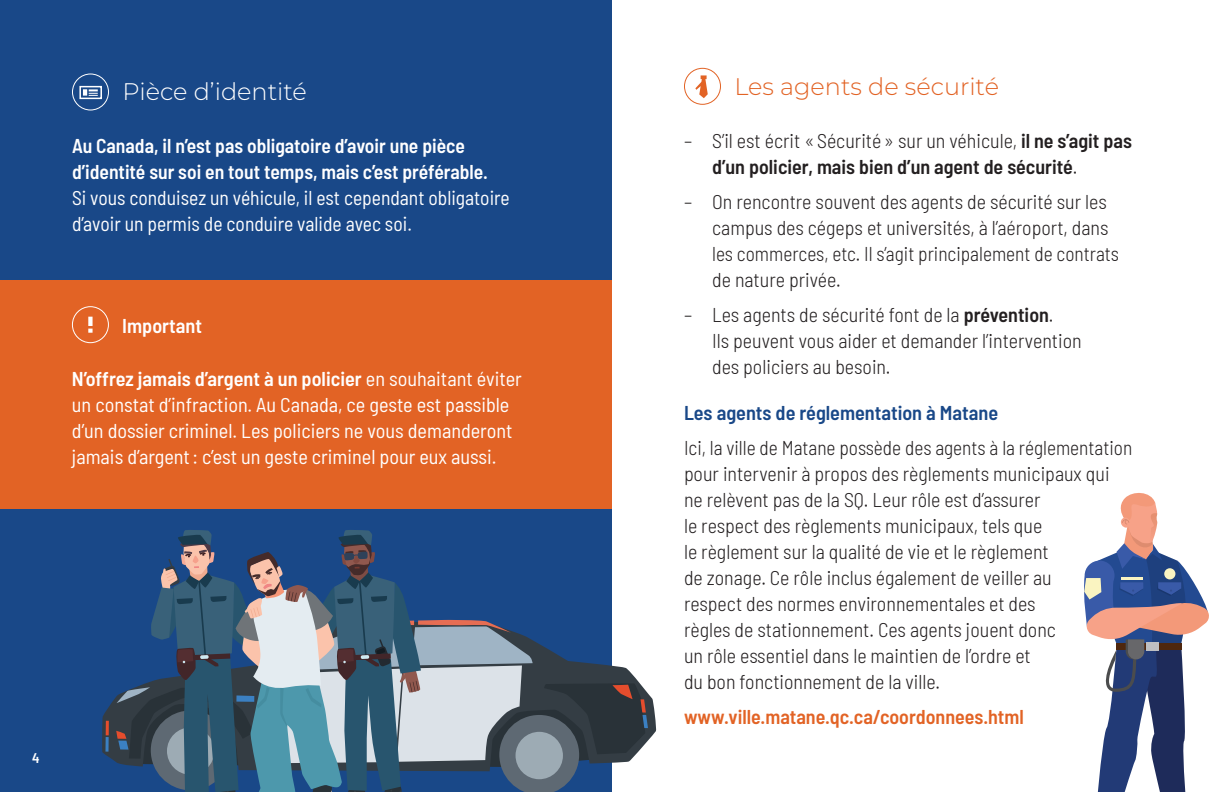
<style>
.page{position:relative;width:1224px;height:792px;background:#fff}
.page>*{position:absolute;margin:0;border:0;box-sizing:border-box;transform-origin:0 0}
.Titre_2_orange{font:300 24px "Montserrat";color:#e26325}
.Titre_2_orange-2{font:300 24px "Montserrat";color:#fff}
.texte_courant_noir{font:300 semi-condensed 20px/26px "Barlow";color:#231f20}
.texte_courant_blanc{font:semi-condensed 20px/26px "Barlow";color:#fff}
.texte_courant_blanc-2{font:600 semi-condensed 20px/26px "Barlow";color:#fff}
.texte_courant_noir-2{font:600 semi-condensed 20px/26px "Barlow";color:#231f20}
.texte_courant_noir-3{font:600 semi-condensed 20px "Barlow";color:#e26325}
.Titre_3_bleu{font:600 semi-condensed 20px "Barlow";color:#194888}
.t1{font:600 semi-condensed 14px "Barlow";color:#fff}
.s1{font-weight:400}
.s2{font-weight:600}
.s3{font-weight:300}
</style>
<div class="page">
<div style="left:0;top:0;width:612px;height:792px;background:#194888"></div>
<div style="left:72px;top:74px;width:37px;height:37px;border:1px solid #fff;border-radius:50%"></div>
<div style="left:0;top:280px;width:612px;height:229px;background:#e26325"></div>
<div style="left:72px;top:306px;width:37px;height:37px;border:1px solid #fff;border-radius:50%"></div>
<div style="left:88px;top:317px;width:5px;height:9px;background:#fff"></div>
<svg style="left:88px;top:329px;width:5px;height:4px"></svg>
<svg style="left:102px;top:693px;width:555px;height:69px"></svg>
<svg style="left:105px;top:737px;width:4px;height:15px"></svg>
<hr style="left:106px;top:721px;width:3px;height:14px;background:#e54d2d">
<svg style="left:116px;top:530px;width:532px;height:262px"></svg>
<div style="left:684px;top:68px;width:37px;height:37px;border:1px solid #e26325;border-radius:50%"></div>
<svg style="left:1084px;top:493px;width:125px;height:299px"></svg>
<div style="left:79px;top:86px;width:23px;height:13px;border:2px solid #fff"></div>
<svg style="left:83px;top:89px;width:15px;height:7px"></svg>
<svg style="left:695px;top:75px;width:13px;height:23px"></svg>
<p class="Titre_2_orange-2" style="left:122px;top:75px;width:186px">Pièce d’identité</p>
<p class="texte_courant_blanc-2" style="left:72px;top:131px;width:439px">Au Canada, il n’est pas obligatoire d’avoir une pièce d’identité sur soi en tout temps, mais c’est préférable.<br><span class="s1">Si vous conduisez un véhicule, il est cependant obligatoire d’avoir un permis de conduire valide avec soi.</span></p>
<p class="texte_courant_blanc-2" style="left:122px;top:311px;width:81px">Important</p>
<p class="texte_courant_blanc" style="left:72px;top:364px;width:451px"><span class="s2">N’offrez jamais d’argent à un policier</span> en souhaitant éviter un constat d’infraction. Au Canada, ce geste est passible d’un dossier criminel. Les policiers ne vous demanderont jamais d’argent: c’est un geste criminel pour eux aussi.</p>
<p class="t1" style="left:32px;top:748px;width:9px">4</p>
<p class="Titre_2_orange" style="left:734px;top:71px;width:266px">Les agents de sécurité</p>
<p class="texte_courant_noir-2" style="left:712px;top:127px;width:421px;text-indent:-28px"><span class="s3">– S’il est écrit «Sécurité» sur un véhicule,</span> il ne s’agit pas d’un policier, mais bien d’un agent de sécurité<span class="s3">.</span></p>
<p class="texte_courant_noir" style="left:712px;top:188px;width:408px;text-indent:-28px">– On rencontre souvent des agents de sécurité sur les campus des cégeps et universités, à l’aéroport, dans les commerces, etc. Il s’agit principalement de contrats de nature privée.</p>
<p class="texte_courant_noir" style="left:712px;top:301px;width:371px;text-indent:-28px">– Les agents de sécurité font de la <span class="s2">prévention</span>.<br>Ils peuvent vous aider et demander l’intervention des policiers au besoin.</p>
<p class="Titre_3_bleu" style="left:684px;top:399px;width:316px">Les agents de réglementation à Matane</p>
<p class="texte_courant_noir" style="left:684px;top:434px;width:450px">Ici, la ville de Matane possède des agents à la réglementation pour intervenir à propos des règlements municipaux qui ne relèvent pas de la SQ. Leur rôle est d’assurer<br>le respect des règlements municipaux, tels que<br>le règlement sur la qualité de vie et le règlement<br>de zonage. Ce rôle inclus également de veiller au<br>respect des normes environnementales et des<br>règles de stationnement. Ces agents jouent donc<br>un rôle essentiel dans le maintien de l’ordre et<br>du bon fonctionnement de la ville.</p>
<p class="texte_courant_noir-3" style="left:684px;top:703px;width:341px">www.ville.matane.qc.ca/coordonnees.html</p>
</div>
